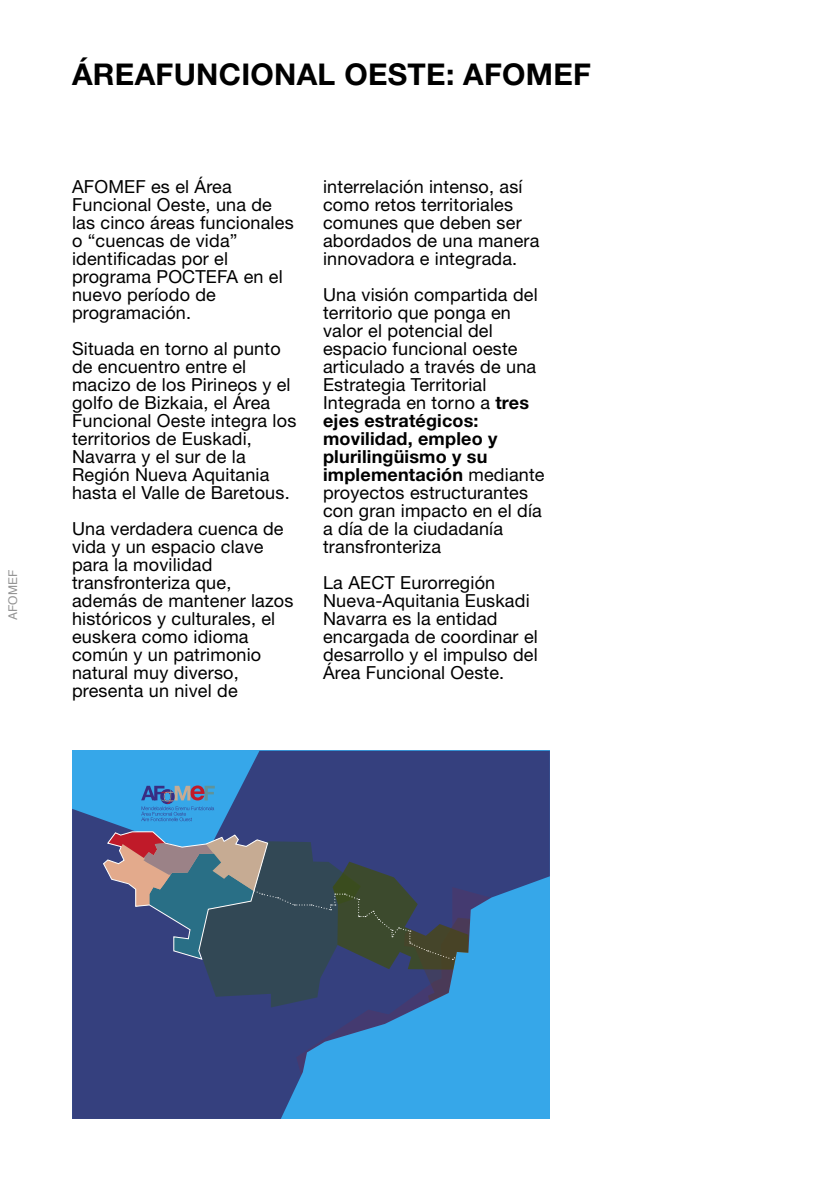
<style>
.page{position:relative;width:840px;height:1191px;background:#fff}
.page>*{position:absolute;margin:0;border:0;box-sizing:border-box;transform-origin:0 0}
.t1{font:700 30px "Helvetica Neue LT Std";letter-spacing:.01em;color:#000}
.t2{font:18px/18px "Helvetica Neue LT Std";letter-spacing:.01em;color:#000}
.t3{font:12px "Helvetica";color:#939393}
.s1{font-weight:700}
</style>
<div class="page">
<svg style="left:72px;top:751px;width:477px;height:368px;background:#356aaa"></svg>
<svg style="left:102px;top:831px;width:389px;height:245px;background:#3f5980"></svg>
<svg style="left:141px;top:785px;width:74px;height:36px;background:#488cc6"></svg>
<p class="t3" style="left:4px;top:620px;width:52px;rotate:-90deg">AFOMEF</p>
<h1 class="t1" style="left:72px;top:55px;width:520px">ÁREAFUNCIONAL OESTE: AFOMEF</h1>
<p class="t2" style="left:72px;top:177px;width:223px">AFOMEF es el Área<br>Funcional Oeste, una de las cinco áreas funcionales o “cuencas de vida” identificadas por el programa POCTEFA en el nuevo período de programación.</p>
<p class="t2" style="left:72px;top:339px;width:226px">Situada en torno al punto de encuentro entre el macizo de los Pirineos y el golfo de Bizkaia, el Área<br>Funcional Oeste integra los territorios de Euskadi,<br>Navarra y el sur de la<br>Región Nueva Aquitania hasta el Valle de Baretous.</p>
<p class="t2" style="left:72px;top:519px;width:223px">Una verdadera cuenca de vida y un espacio clave para la movilidad transfronteriza que, además de mantener lazos históricos y culturales, el euskera como idioma común y un patrimonio natural muy diverso, presenta un nivel de</p>
<p class="t2" style="left:323px;top:177px;width:218px">interrelación intenso, así como retos territoriales comunes que deben ser abordados de una manera innovadora e integrada.</p>
<p class="t2" style="left:323px;top:285px;width:223px">Una visión compartida del territorio que ponga en valor el potencial del espacio funcional oeste articulado a través de una<br>Estrategia Territorial<br>Integrada en torno a <span class="s1">tres ejes estratégicos: movilidad, empleo y plurilingüismo y su implementación</span> mediante proyectos estructurantes con gran impacto en el día a día de la ciudadanía transfronteriza</p>
<p class="t2" style="left:323px;top:573px;width:216px">La AECT Eurorregión<br>Nueva-Aquitania Euskadi<br>Navarra es la entidad encargada de coordinar el desarrollo y el impulso del<br>Área Funcional Oeste.</p>
</div>
